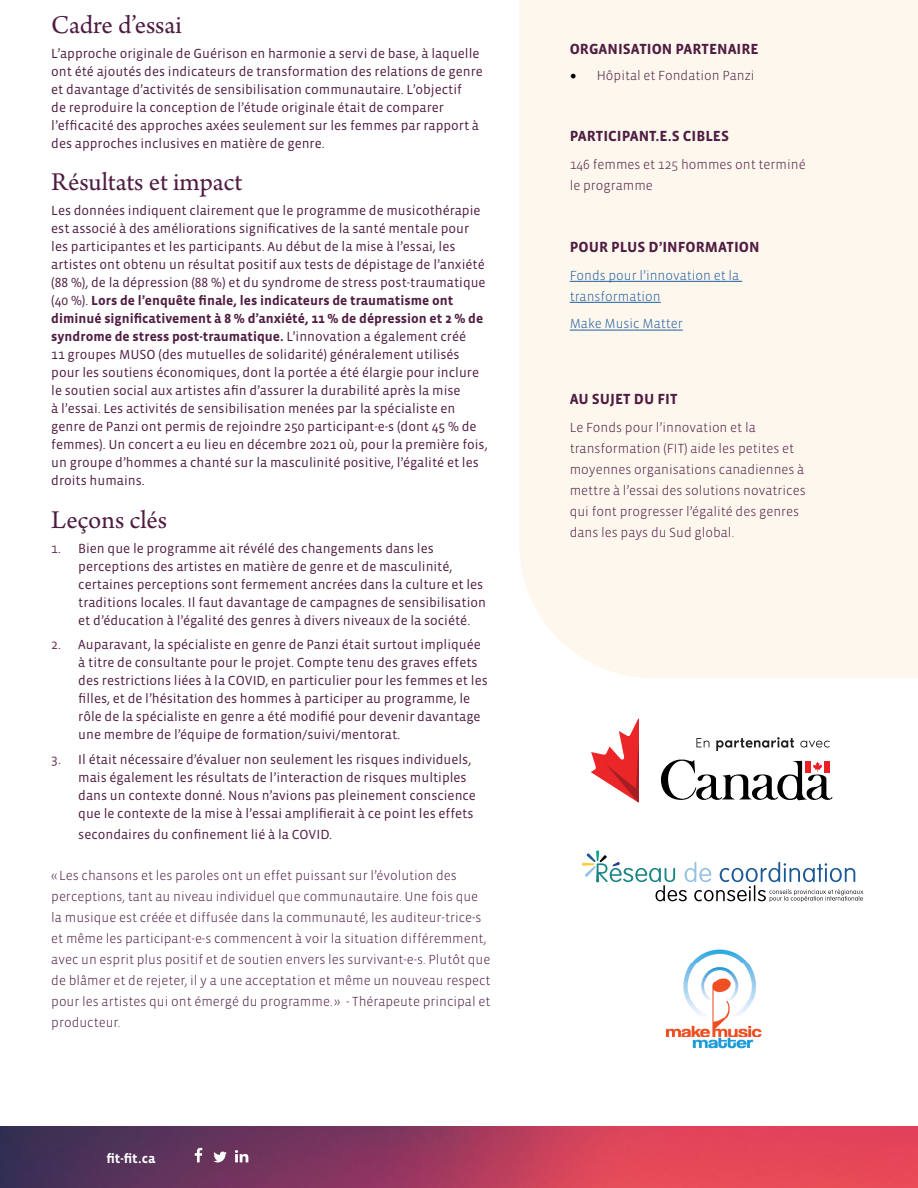
<style>
.page{position:relative;width:918px;height:1188px;background:#fff}
.page>*{position:absolute;margin:0;border:0;box-sizing:border-box;transform-origin:0 0}
.t1{font:27px "Arno Pro";letter-spacing:-.005em;color:#501d42}
.t2{font:700 15px "Vista Sans OTCE";color:#501d42}
.t3{font:13.5px/18px "Vista Sans OTCE";color:#501d42}
.t4{font:300 13.5px/21px "Vista Sans OTCE";color:#501d42}
.t5{font:300 13.5px/21px "Vista Sans OTCE";color:#215e9e}
.t6{font:700 13.5px "Vista Sans OTCE";color:#fff}
.s1{font-weight:700}
.s2{color:#71335f}
.s3{font-family:"Minion Pro";font-weight:400;font-size:18px;color:#000}
</style>
<div class="page">
<div style="left:520px;top:0;width:398px;height:678px;background:#fdf7ee"></div>
<hr style="left:570px;top:281px;width:172px;height:1px;background:#215e9e">
<hr style="left:570px;top:302px;width:91px;height:1px;background:#215e9e">
<hr style="left:570px;top:330px;width:113px;height:1px;background:#215e9e">
<img style="left:666px;top:949px;width:96px;height:100px">
<svg style="left:582px;top:850px;width:281px;height:52px"></svg>
<svg style="left:591px;top:719px;width:47px;height:84px"></svg>
<svg style="left:661px;top:737px;width:172px;height:64px"></svg>
<img style="left:0;top:1126px;width:918px;height:62px">
<svg style="left:213px;top:1152px;width:14px;height:10px"></svg>
<svg style="left:195px;top:1148px;width:7px;height:14px"></svg>
<svg style="left:235px;top:1150px;width:13px;height:12px"></svg>
<h1 class="t1" style="left:51px;top:9px;width:132px">Cadre d’essai</h1>
<p class="t3" style="left:51px;top:44px;width:433px">L’approche originale de Guérison en harmonie a servi de base, à laquelle ont été ajoutés des indicateurs de transformation des relations de genre et davantage d’activités de sensibilisation communautaire. L’objectif<br>de reproduire la conception de l’étude originale était de comparer l’efficacité des approches axées seulement sur les femmes par rapport à des approches inclusives en matière de genre.</p>
<h1 class="t1" style="left:51px;top:167px;width:193px">Résultats et impact</h1>
<p class="t3" style="left:51px;top:201px;width:438px">Les données indiquent clairement que le programme de musicothérapie est associé à des améliorations significatives de la santé mentale pour les participantes et les participants. Au début de la mise à l’essai, les artistes ont obtenu un résultat positif aux tests de dépistage de l’anxiété (88 %), de la dépression (88 %) et du syndrome de stress post-traumatique (40 %). <span class="s1">Lors de l’enquête finale, les indicateurs de traumatisme ont diminué significativement à 8 % d’anxiété, 11 % de dépression et 2 % de syndrome de stress post-traumatique.</span> L’innovation a également créé<br>11 groupes MUSO (des mutuelles de solidarité) généralement utilisés pour les soutiens économiques, dont la portée a été élargie pour inclure le soutien social aux artistes afin d’assurer la durabilité après la mise<br>à l’essai. Les activités de sensibilisation menées par la spécialiste en genre de Panzi ont permis de rejoindre 250 participant-e-s (dont 45 % de femmes). Un concert a eu lieu en décembre 2021 où, pour la première fois, un groupe d’hommes a chanté sur la masculinité positive, l’égalité et les droits humains.</p>
<h1 class="t1" style="left:51px;top:504px;width:117px">Leçons clés</h1>
<p class="t3" style="left:78px;top:539px;width:409px;text-indent:-27px"><span class="s2">1.</span> Bien que le programme ait révélé des changements dans les perceptions des artistes en matière de genre et de masculinité, certaines perceptions sont fermement ancrées dans la culture et les traditions locales. Il faut davantage de campagnes de sensibilisation et d’éducation à l’égalité des genres à divers niveaux de la société.</p>
<p class="t3" style="left:78px;top:636px;width:411px;text-indent:-27px"><span class="s2">2.</span> Auparavant, la spécialiste en genre de Panzi était surtout impliquée à titre de consultante pour le projet. Compte tenu des graves effets des restrictions liées à la COVID, en particulier pour les femmes et les filles, et de l’hésitation des hommes à participer au programme, le rôle de la spécialiste en genre a été modifié pour devenir davantage une membre de l’équipe de formation/suivi/mentorat.</p>
<p class="t3" style="left:78px;top:750px;width:399px;text-indent:-27px"><span class="s2">3.</span> Il était nécessaire d’évaluer non seulement les risques individuels, mais également les résultats de l’interaction de risques multiples dans un contexte donné. Nous n’avions pas pleinement conscience que le contexte de la mise à l’essai amplifierait à ce point les effets</p>
<p class="t3" style="left:78px;top:825px;width:255px">secondaires du confinement lié à la COVID.</p>
<p class="t4" style="left:51px;top:865px;width:441px">« Les chansons et les paroles ont un effet puissant sur l’évolution des perceptions, tant au niveau individuel que communautaire. Une fois que la musique est créée et diffusée dans la communauté, les auditeur-trice-s et même les participant-e-s commencent à voir la situation différemment, avec un esprit plus positif et de soutien envers les survivant-e-s. Plutôt que de blâmer et de rejeter, il y a une acceptation et même un nouveau respect pour les artistes qui ont émergé du programme. » - Thérapeute principal et producteur.</p>
<p class="t6" style="left:106px;top:1151px;width:51px">fit-fit.ca</p>
<p class="t2" style="left:570px;top:40px;width:190px">ORGANISATION PARTENAIRE</p>
<p class="t4" style="left:570px;top:65px;width:186px"><span class="s3">•</span> Hôpital et Fondation Panzi</p>
<p class="t2" style="left:570px;top:127px;width:161px">PARTICIPANT.E.S CIBLES</p>
<p class="t4" style="left:570px;top:153px;width:237px">146 femmes et 125 hommes ont terminé le programme</p>
<p class="t2" style="left:570px;top:238px;width:191px">POUR PLUS D’INFORMATION</p>
<p class="t5" style="left:570px;top:264px;width:171px">Fonds pour l’innovation et la transformation</p>
<p class="t5" style="left:570px;top:313px;width:115px">Make Music Matter</p>
<p class="t2" style="left:570px;top:390px;width:109px">AU SUJET DU FIT</p>
<p class="t4" style="left:570px;top:417px;width:237px">Le Fonds pour l’innovation et la transformation (FIT) aide les petites et moyennes organisations canadiennes à mettre à l’essai des solutions novatrices qui font progresser l’égalité des genres dans les pays du Sud global.</p>
</div>
